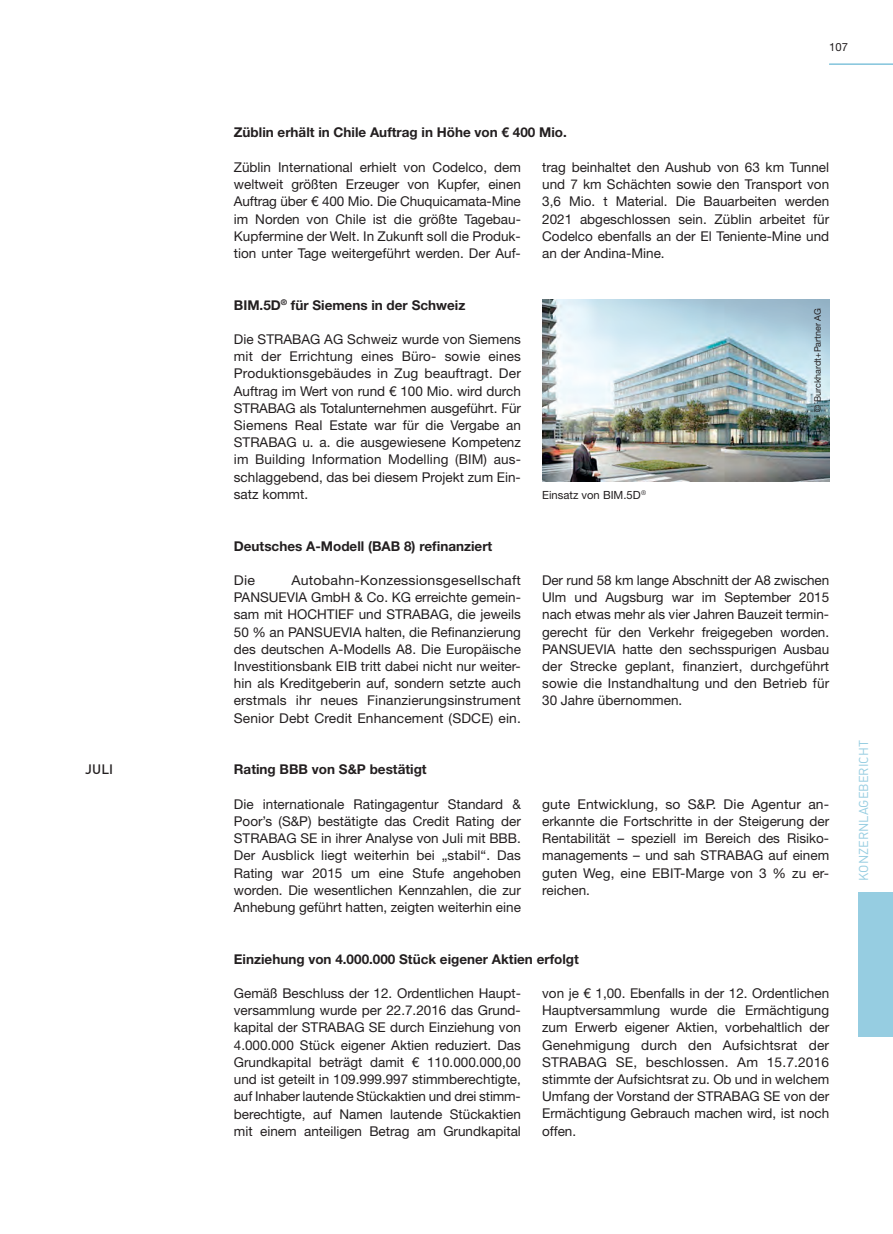
<style>
.page{position:relative;width:893px;height:1234px;background:#fff}
.page>*{position:absolute;margin:0;border:0;box-sizing:border-box;transform-origin:0 0}
.t1{font:13.5px/17.2px "Helvetica Neue LT Pro";color:#231f20;text-align:justify}
.t2{font:13.5px/17.2px "Helvetica Neue LT Pro";color:#231f20;text-align:justify;scale:1.05 1}
.t3{font:700 13.5px "Helvetica Neue LT Pro";color:#231f20}
.t4{font:500 13.5px "DIN Pro";color:#231f20}
.t5{font:12.75px "DIN Pro";color:#96cde1}
.t6{font:11.25px "Helvetica Neue LT Pro";color:#231f20}
.t7{font:9px "Helvetica Neue LT Pro";color:#231f20}
</style>
<div class="page">
<img style="left:542px;top:299px;width:287px;height:182px">
<div style="left:859px;top:892px;width:34px;height:144px;background:#96cde1"></div>
<hr style="left:829px;top:64px;width:64px;height:1px;background:#96cde1">
<p class="t4" style="left:85px;top:760px;width:30px">JULI</p>
<p class="t6" style="left:829px;top:40px;width:20px">107</p>
<p class="t3" style="left:234px;top:124px;width:334px">Züblin erhält in Chile Auftrag in Höhe von € 400 Mio.</p>
<p class="t1" style="left:234px;top:158px;width:289px">Züblin International erhielt von Codelco, dem weltweit größten Erzeuger von Kupfer, einen Auftrag über € 400 Mio. Die Chuquicamata-Mine im Norden von Chile ist die größte Tagebau-Kupfermine der Welt. In Zukunft soll die Produk&shy;tion unter Tage weitergeführt werden. Der Auf-</p>
<p class="t1" style="left:542px;top:158px;width:289px">trag beinhaltet den Aushub von 63 km Tunnel und 7 km Schächten sowie den Transport von 3,6 Mio. t Material. Die Bauarbeiten werden 2021 abgeschlossen sein. Züblin arbeitet für Codelco ebenfalls an der El Teniente-Mine und an der Andina-Mine.</p>
<p class="t3" style="left:234px;top:296px;width:233px">BIM.5D<sup>®</sup> für Siemens in der Schweiz</p>
<p class="t1" style="left:234px;top:330px;width:289px">Die STRABAG AG Schweiz wurde von Siemens mit der Errichtung eines Büro- sowie eines Produktionsgebäudes in Zug beauftragt. Der Auftrag im Wert von rund € 100 Mio. wird durch STRABAG als Totalunternehmen ausgeführt. Für Siemens Real Estate war für die Vergabe an STRABAG u. a. die ausgewiesene Kompetenz im Building Information Modelling (BIM) aus&shy;schlaggebend, das bei diesem Projekt zum Ein&shy;satz kommt.</p>
<p class="t7" style="left:812px;top:412px;width:105px;rotate:-90deg">© Burckhardt+Partner AG</p>
<p class="t6" style="left:542px;top:488px;width:106px">Einsatz von BIM.5D<sup>®</sup></p>
<p class="t3" style="left:234px;top:537px;width:260px">Deutsches A-Modell (BAB 8) refinanziert</p>
<p class="t2" style="left:234px;top:571px;width:22px">Die</p>
<p class="t2" style="left:234px;top:571px;width:275px;text-indent:58px">Autobahn-Konzessionsgesellschaft PANSUEVIA GmbH &amp; Co. KG erreichte gemein&shy;sam mit HOCHTIEF und STRABAG, die jeweils 50 % an PANSUEVIA halten, die Refinanzierung des deutschen A-Modells A8. Die Europäische Investitionsbank EIB tritt dabei nicht nur weiter&shy;hin als Kreditgeberin auf, sondern setzte auch erstmals ihr neues Finanzierungsinstrument Senior Debt Credit Enhancement (SDCE) ein.</p>
<p class="t1" style="left:542px;top:571px;width:289px">Der rund 58 km lange Abschnitt der A8 zwischen Ulm und Augsburg war im September 2015 nach etwas mehr als vier Jahren Bauzeit termin&shy;gerecht für den Verkehr freigegeben worden.<br>PANSUEVIA hatte den sechsspurigen Ausbau der Strecke geplant, finanziert, durchgeführt sowie die Instandhaltung und den Betrieb für 30 Jahre übernommen.</p>
<p class="t3" style="left:234px;top:760px;width:194px">Rating BBB von S&amp;P bestätigt</p>
<p class="t1" style="left:234px;top:794px;width:289px">Die internationale Ratingagentur Standard &amp; Poor’s (S&amp;P) bestätigte das Credit Rating der STRABAG SE in ihrer Analyse von Juli mit BBB.<br>Der Ausblick liegt weiterhin bei „stabil“. Das Rating war 2015 um eine Stufe angehoben worden. Die wesentlichen Kennzahlen, die zur Anhebung geführt hatten, zeigten weiterhin eine</p>
<p class="t1" style="left:542px;top:794px;width:289px">gute Entwicklung, so S&amp;P. Die Agentur an&shy;erkannte die Fortschritte in der Steigerung der Rentabilität – speziell im Bereich des Risiko&shy;managements – und sah STRABAG auf einem guten Weg, eine EBIT-Marge von 3 % zu er&shy;reichen.</p>
<p class="t3" style="left:234px;top:950px;width:347px">Einziehung von 4.000.000 Stück eigener Aktien erfolgt</p>
<p class="t1" style="left:234px;top:984px;width:289px">Gemäß Beschluss der 12. Ordentlichen Haupt&shy;versammlung wurde per 22.7.2016 das Grund&shy;kapital der STRABAG SE durch Einziehung von 4.000.000 Stück eigener Aktien reduziert. Das Grundkapital beträgt damit € 110.000.000,00 und ist geteilt in 109.999.997 stimmberechtigte, auf Inhaber lautende Stückaktien und drei stimm&shy;berechtigte, auf Namen lautende Stückaktien mit einem anteiligen Betrag am Grundkapital</p>
<p class="t1" style="left:542px;top:984px;width:289px">von je € 1,00. Ebenfalls in der 12. Ordentlichen Hauptversammlung wurde die Ermächtigung zum Erwerb eigener Aktien, vorbehaltlich der Genehmigung durch den Aufsichtsrat der STRABAG SE, beschlossen. Am 15.7.2016 stimmte der Aufsichtsrat zu. Ob und in welchem Umfang der Vorstand der STRABAG SE von der Ermächtigung Gebrauch machen wird, ist noch offen.</p>
<p class="t5" style="left:855px;top:880px;width:142px;rotate:-90deg">KONZERNLAGEBERICHT</p>
</div>
